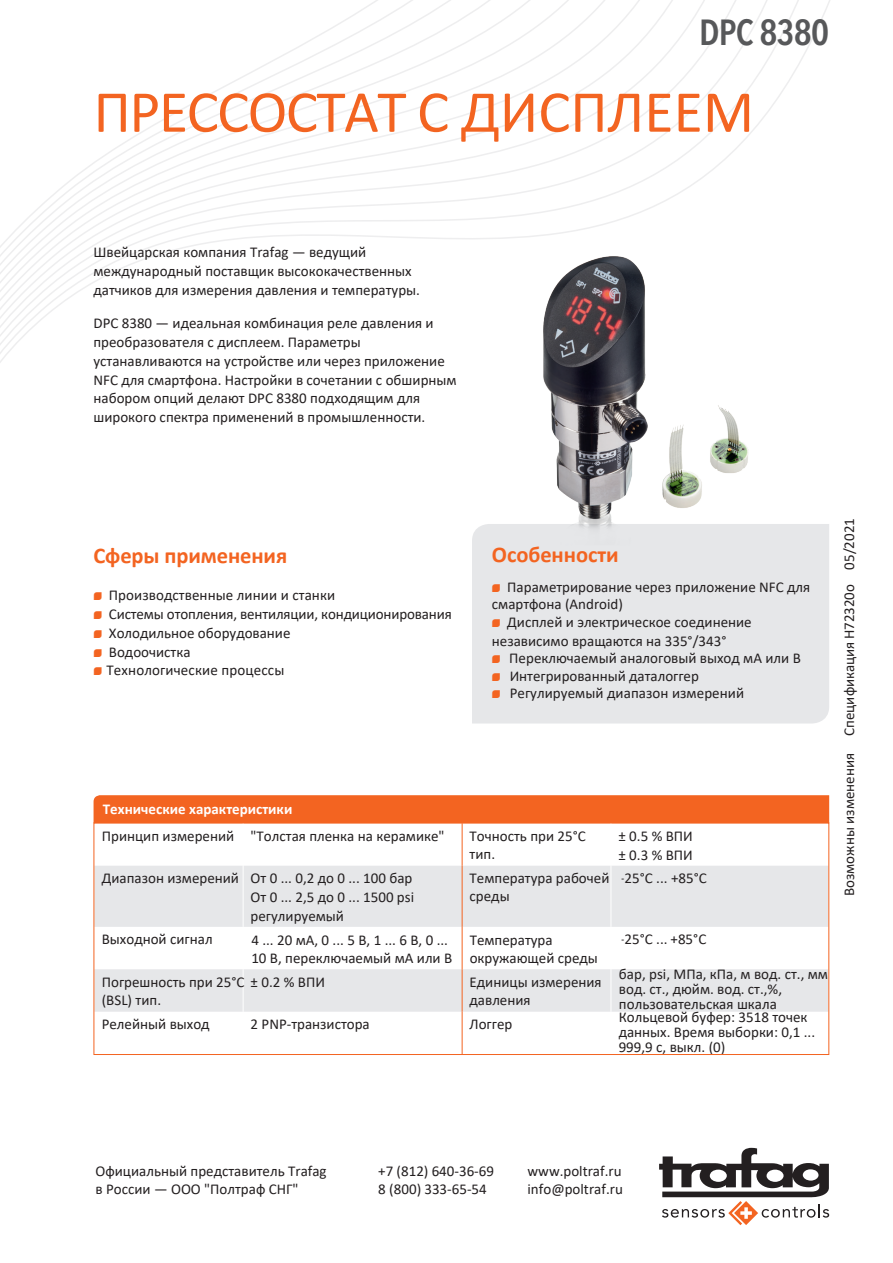
<style>
.page{position:relative;width:893px;height:1263px;background:#fff}
.page>*{position:absolute;margin:0;border:0;box-sizing:border-box;transform-origin:0 0}
.t1{font:60px "Calibri";letter-spacing:-.025em;color:#f36421}
.t2{font:600 condensed 36px "Avenir Next LT Pro";letter-spacing:-.02em;color:#57585a}
.t3{font:700 22.5px "Calibri";letter-spacing:-.005em;color:#f36421}
.t4{font:15px/18.8px "Calibri";color:#231f20}
.t5{font:700 15px "Calibri";color:#fff}
.s1{font-family:"Trafag Pictos";font-size:10.5px;color:#f36421}
.s2{font-family:"Avenir Next LT Pro";font-stretch:condensed}
</style>
<div class="page">
<svg style="left:659px;top:1148px;width:170px;height:77px"></svg>
<svg style="left:0;top:0;width:830px;height:363px"></svg>
<div style="left:472px;top:524px;width:357px;height:199px;background:#e6e7e9"></div>
<img style="left:471px;top:232px;width:314px;height:314px">
<div style="left:94px;top:795px;width:735px;height:27px;background:#f36421"></div>
<svg style="left:96px;top:866px;width:731px;height:146px;fill:#e6e7e9"></svg>
<hr style="left:243px;top:866px;width:1px;height:61px;background:#fff">
<hr style="left:611px;top:866px;width:1px;height:61px;background:#fff">
<hr style="left:243px;top:927px;width:1px;height:42px;background:#fff">
<hr style="left:611px;top:927px;width:1px;height:42px;background:#fff">
<hr style="left:243px;top:969px;width:1px;height:43px;background:#fff">
<hr style="left:611px;top:969px;width:1px;height:43px;background:#fff">
<hr style="left:462px;top:823px;width:1px;height:43px;background:#f36421">
<hr style="left:462px;top:866px;width:1px;height:61px;background:#f36421">
<hr style="left:462px;top:927px;width:1px;height:42px;background:#f36421">
<hr style="left:462px;top:969px;width:1px;height:43px;background:#f36421">
<hr style="left:462px;top:1012px;width:1px;height:42px;background:#f36421">
<div style="left:94px;top:822px;width:735px;height:233px;border:1px solid #f36421"></div>
<h2 class="t2" style="left:699px;top:10px;width:132px">DPC 8380</h2>
<h1 class="t1" style="left:94px;top:70px;width:662px">ПРЕССОСТАТ С ДИСПЛЕЕМ</h1>
<p class="t4" style="left:93px;top:242px;width:328px">Швейцарская компания Trafag — ведущий международный поставщик высококачественных датчиков для измерения давления и температуры.</p>
<p class="t4" style="left:93px;top:314px;width:365px">DPC 8380 — идеальная комбинация реле давления и преобразователя с дисплеем. Параметры устанавливаются на устройстве или через приложение NFC для смартфона. Настройки в сочетании с обширным набором опций делают DPC 8380 подходящим для широкого спектра применений в промышленности.</p>
<h3 class="t3" style="left:93px;top:540px;width:195px">Сферы применения</h3>
<p class="t4" style="left:93px;top:586px;width:360px"><span class="s1">N</span> Производственные линии и станки<br><span class="s1">N</span> Системы отопления, вентиляции, кондиционирования<br><span class="s1">N</span> Холодильное оборудование<br><span class="s1">N</span> Водоочистка<br><span class="s1">N</span> Технологические процессы</p>
<h3 class="t3" style="left:492px;top:539px;width:128px">Особенности</h3>
<p class="t4" style="left:492px;top:577px;width:320px;line-height:17.9px"><span class="s1">N</span> Параметрирование через приложение NFC для смартфона (Android)<br><span class="s1">N</span> Дисплей и электрическое соединение независимо вращаются на 335°/343°<br><span class="s1">N</span> Переключаемый аналоговый выход мА или В <span class="s1">N</span> Интегрированный даталоггер<br><span class="s1">N</span> Регулируемый диапазон измерений</p>
<p class="t5" style="left:103px;top:799px;width:191px">Технические характеристики</p>
<p class="t4" style="left:102px;top:826px;width:344px">Принцип измерений "Толстая пленка на керамике"</p>
<p class="t4" style="left:470px;top:826px;width:118px;line-height:18px">Точность при 25°C тип.</p>
<p class="t4" style="left:618px;top:826px;width:76px">± 0.5 % ВПИ ± 0.3 % ВПИ</p>
<p class="t4" style="left:251px;top:868px;width:165px;text-align:justify;text-indent:-149px">Диапазон измерений От 0 ... 0,2 до 0 ... 100 бар От 0 ... 2,5 до 0 ... 1500 psi регулируемый</p>
<p class="t4" style="left:470px;top:869px;width:141px;line-height:18px">Температура рабочей среды</p>
<p class="t4" style="left:102px;top:930px;width:112px">Выходной сигнал</p>
<p class="t4" style="left:251px;top:930px;width:202px">4 ... 20 мА, 0 ... 5 В, 1 ... 6 В, 0 ...<br>10 В, переключаемый мА или В</p>
<p class="t4" style="left:470px;top:930px;width:130px;line-height:18px">Температура окружающей среды</p>
<p class="t4" style="left:621px;top:868px;width:87px"><span class="s2">-</span>25°C ... +85°C</p>
<p class="t4" style="left:621px;top:930px;width:87px"><span class="s2">-</span>25°C ... +85°C</p>
<p class="t4" style="left:102px;top:972px;width:225px;line-height:18px">Погрешность при 25°C ± 0.2 % ВПИ (BSL) тип.</p>
<p class="t4" style="left:470px;top:972px;width:134px;line-height:18px">Единицы измерения давления</p>
<p class="t4" style="left:619px;top:966px;width:211px;line-height:15px">бар, psi, МПа, кПа, м вод. ст., мм вод. ст., дюйм. вод. ст.,%, пользовательская шкала</p>
<p class="t4" style="left:102px;top:1014px;width:109px">Релейный выход</p>
<p class="t4" style="left:251px;top:1014px;width:121px">2 PNP-транзистора</p>
<p class="t4" style="left:470px;top:1014px;width:44px">Логгер</p>
<p class="t4" style="left:619px;top:1009px;width:198px;line-height:15px">Кольцевой буфер: 3518 точек данных. Время выборки: 0,1 ...<br>999,9 с, выкл. (0)</p>
<p class="t4" style="left:839px;top:736px;width:219px;rotate:-90deg">СпецификацияH72320o 05/2021</p>
<p class="t4" style="left:839px;top:896px;width:145px;rotate:-90deg">Возможны изменения</p>
<p class="t4" style="left:96px;top:1162px;width:233px;line-height:17.7px">Официальный представитель Trafag в России — ООО "Полтраф СНГ"</p>
<p class="t4" style="left:378px;top:1161px;width:117px;line-height:17.7px">+7 (812) 640-36-69<br>8 (800) 333-65-54</p>
<p class="t4" style="left:528px;top:1161px;width:97px;line-height:17.7px">www.poltraf.ru info@poltraf.ru</p>
</div>
